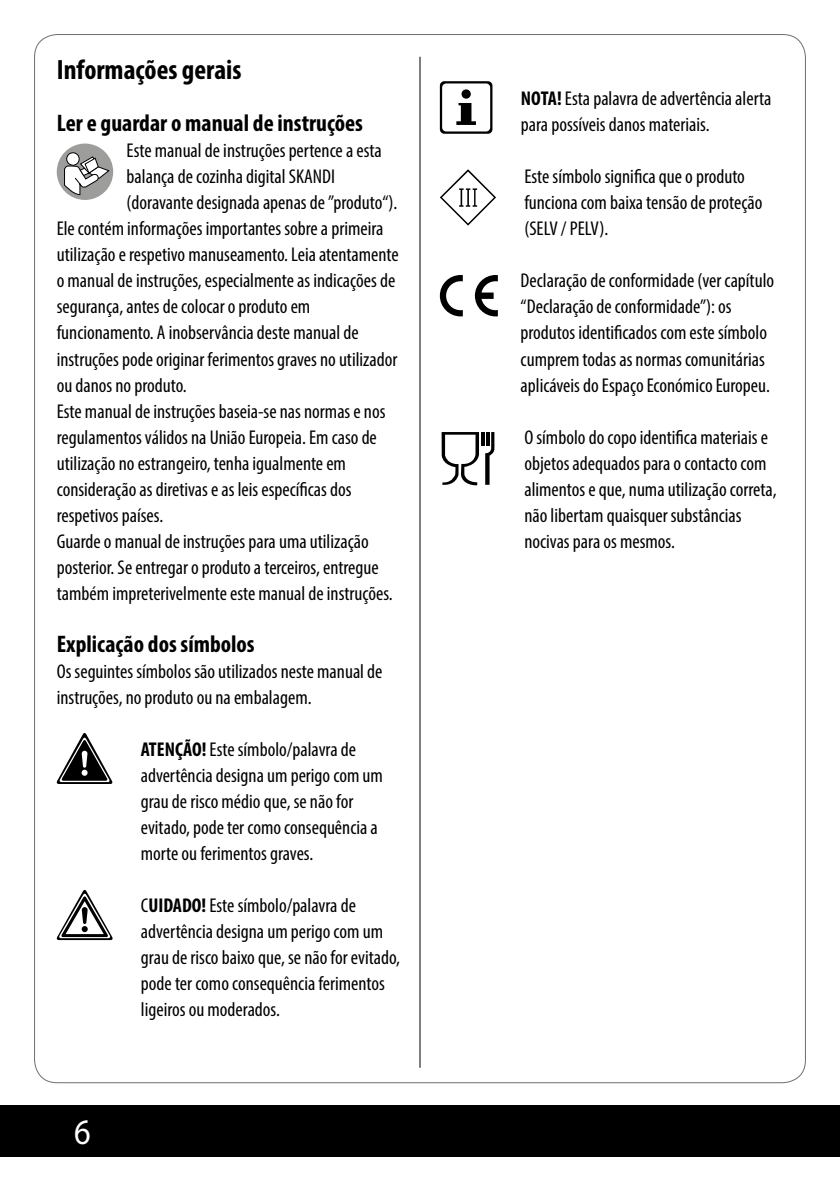
<style>
.page{position:relative;width:840px;height:1191px;background:#fff}
.page>*{position:absolute;margin:0;border:0;box-sizing:border-box;transform-origin:0 0}
.t1{font:36px "Myriad Pro";color:#fff;scale:.9 1}
.t2{font:700 condensed 28px "Myriad Pro";color:#000}
.t3{font:700 condensed 24px "Myriad Pro";color:#000}
.t4{font:condensed 20px/26px "Myriad Pro";color:#000}
.s1{font-weight:700}
</style>
<div class="page">
<div style="left:0;top:1106px;width:839px;height:51px;background:#000"></div>
<hr style="left:419px;top:57px;width:1px;height:1010px;background:#000">
<div style="left:57px;top:144px;width:56px;height:56px;background:#9d9d9c;border-radius:50%"></div>
<svg style="left:67px;top:153px;width:12px;height:12px"></svg>
<div style="left:66px;top:152px;width:13px;height:13px;border:1px solid #000;border-radius:50%"></div>
<svg style="left:64px;top:156px;width:46px;height:39px"></svg>
<svg style="left:56px;top:733px;width:57px;height:51px"></svg>
<svg style="left:56px;top:890px;width:57px;height:50px"></svg>
<svg style="left:439px;top:81px;width:53px;height:53px"></svg>
<svg style="left:440px;top:169px;width:55px;height:57px"></svg>
<svg style="left:439px;top:275px;width:23px;height:41px"></svg>
<svg style="left:474px;top:275px;width:23px;height:41px"></svg>
<svg style="left:441px;top:432px;width:37px;height:53px"></svg>
<svg style="left:481px;top:432px;width:3px;height:14px"></svg>
<svg style="left:485px;top:432px;width:9px;height:53px"></svg>
<h2 class="t2" style="left:57px;top:53px;width:186px">Informações gerais</h2>
<p class="t3" style="left:57px;top:108px;width:307px">Ler e guardar o manual de instruções</p>
<p class="t4" style="left:127px;top:138px;width:256px">Este manual de instruções pertence a esta</p>
<p class="t4" style="left:127px;top:164px;width:210px">balança de cozinha digital SKANDI</p>
<p class="t4" style="left:127px;top:190px;width:272px">(doravante designada apenas de ”produto“).</p>
<p class="t4" style="left:57px;top:216px;width:328px">Ele contém informações importantes sobre a primeira</p>
<p class="t4" style="left:57px;top:242px;width:343px">utilização e respetivo manuseamento. Leia atentamente</p>
<p class="t4" style="left:57px;top:268px;width:340px">o manual de instruções, especialmente as indicações de</p>
<p class="t4" style="left:57px;top:294px;width:255px">segurança, antes de colocar o produto em</p>
<p class="t4" style="left:57px;top:320px;width:303px">funcionamento. A inobservância deste manual de</p>
<p class="t4" style="left:57px;top:346px;width:342px">instruções pode originar ferimentos graves no utilizador</p>
<p class="t4" style="left:57px;top:372px;width:131px">ou danos no produto.</p>
<p class="t4" style="left:57px;top:398px;width:330px">Este manual de instruções baseia-se nas normas e nos</p>
<p class="t4" style="left:57px;top:424px;width:321px">regulamentos válidos na União Europeia. Em caso de</p>
<p class="t4" style="left:57px;top:450px;width:290px">utilização no estrangeiro, tenha igualmente em</p>
<p class="t4" style="left:57px;top:476px;width:296px">consideração as diretivas e as leis específicas dos</p>
<p class="t4" style="left:57px;top:502px;width:108px">respetivos países.</p>
<p class="t4" style="left:57px;top:528px;width:313px">Guarde o manual de instruções para uma utilização</p>
<p class="t4" style="left:57px;top:554px;width:323px">posterior. Se entregar o produto a terceiros, entregue</p>
<p class="t4" style="left:57px;top:580px;width:337px">também impreterivelmente este manual de instruções.</p>
<p class="t3" style="left:57px;top:628px;width:199px">Explicação dos símbolos</p>
<p class="t4" style="left:57px;top:658px;width:327px">Os seguintes símbolos são utilizados neste manual de instruções, no produto ou na embalagem.</p>
<p class="t4" style="left:141px;top:736px;width:243px"><span class="s1">ATENÇÃO!</span> Este símbolo/palavra de advertência designa um perigo com um grau de risco médio que, se não for evitado, pode ter como consequência a morte ou ferimentos graves.</p>
<p class="t4" style="left:141px;top:892px;width:260px">C<span class="s1">UIDADO!</span> Este símbolo/palavra de advertência designa um perigo com um grau de risco baixo que, se não for evitado, pode ter como consequência ferimentos ligeiros ou moderados.</p>
<h1 class="t1" style="left:74px;top:1110px;width:20px">6</h1>
<p class="t4" style="left:520px;top:86px;width:252px"><span class="s1">NOTA!</span> Esta palavra de advertência alerta para possíveis danos materiais.</p>
<p class="t4" style="left:524px;top:164px;width:239px">Este símbolo significa que o produto funciona com baixa tensão de proteção (SELV / PELV).</p>
<p class="t4" style="left:520px;top:268px;width:255px">Declaração de conformidade (ver capítulo “Declaração de conformidade”): os produtos identificados com este símbolo cumprem todas as normas comunitárias aplicáveis do Espaço Económico Europeu.</p>
<p class="t4" style="left:524px;top:424px;width:253px">O símbolo do copo identifica materiais e objetos adequados para o contacto com alimentos e que, numa utilização correta, não libertam quaisquer substâncias nocivas para os mesmos.</p>
</div>
